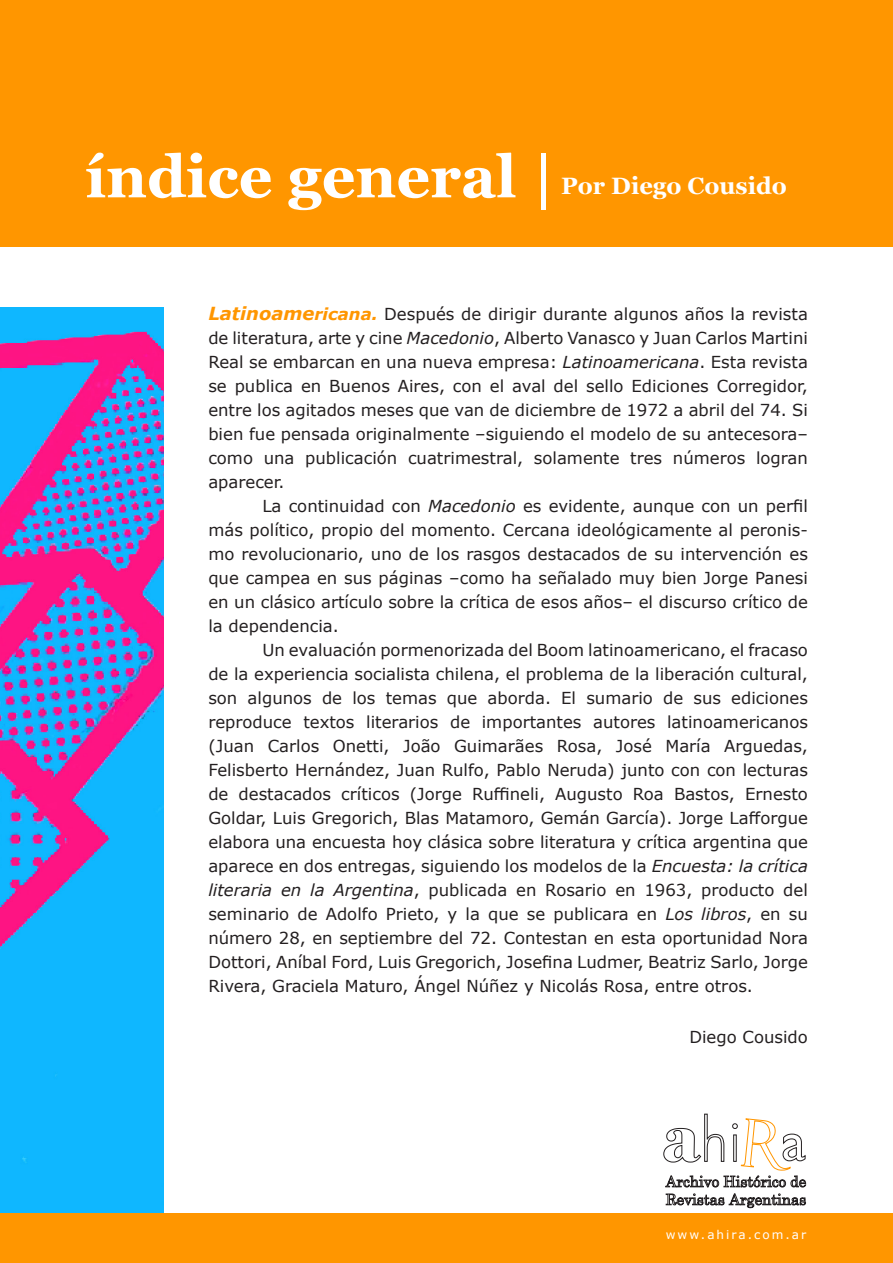
<style>
.page{position:relative;width:893px;height:1263px;background:#fff}
.page>*{position:absolute;margin:0;border:0;box-sizing:border-box;transform-origin:0 0}
.t1{font:700 59.1px "Georgia";color:#fff}
.t2{font:700 23.7px "Georgia";color:#fff}
.t3{font:16.5px/24px "Verdana";color:#231f20;text-align:justify}
.t4{font:12px "Verdana";letter-spacing:.17em;color:#fff}
.s1{font-weight:700;font-style:italic;font-size:18px;color:#ff9600}
.s2{font-weight:700;font-style:italic;color:#ff9600}
.s3{font-style:italic}
</style>
<div class="page">
<img style="left:0;top:307px;width:163px;height:906px">
<div style="left:0;top:0;width:893px;height:247px;background:#ff9600"></div>
<div style="left:0;top:1213px;width:893px;height:50px;background:#ff9600"></div>
<svg style="left:663px;top:1113px;width:143px;height:95px"></svg>
<h1 class="t1" style="left:85px;top:139px;width:471px">índice general |</h1>
<h2 class="t2" style="left:561px;top:170px;width:227px">Por Diego Cousido</h2>
<p class="t3" style="left:208px;top:301px;width:601px"><span class="s1">Latinoame</span><span class="s2">ricana.</span> Después de dirigir durante algunos años la revista de literatura, arte y cine <span class="s3">Macedonio</span>, Alberto Vanasco y Juan Carlos Martini Real se embarcan en una nueva empresa: <span class="s3">Latinoamericana</span>. Esta revista se publica en Buenos Aires, con el aval del sello Ediciones Corregidor, entre los agitados meses que van de diciembre de 1972 a abril del 74. Si bien fue pensada originalmente –siguiendo el modelo de su antecesora– como una publicación cuatrimestral, solamente tres números logran aparecer.</p>
<p class="t3" style="left:208px;top:493px;width:601px;text-indent:54px">La continuidad con <span class="s3">Macedonio</span> es evidente, aunque con un perfil más político, propio del momento. Cercana ideológicamente al peronis&shy;mo revolucionario, uno de los rasgos destacados de su intervención es que campea en sus páginas –como ha señalado muy bien Jorge Panesi en un clásico artículo sobre la crítica de esos años– el discurso crítico de la dependencia.</p>
<p class="t3" style="left:208px;top:637px;width:601px;text-indent:54px">Un evaluación pormenorizada del Boom latinoamericano, el fracaso de la experiencia socialista chilena, el problema de la liberación cultural, son algunos de los temas que aborda. El sumario de sus ediciones reproduce textos literarios de importantes autores latinoamericanos (Juan Carlos Onetti, João Guimarães Rosa, José María Arguedas, Felisberto Hernández, Juan Rulfo, Pablo Neruda) junto con con lecturas de destacados críticos (Jorge Ruffineli, Augusto Roa Bastos, Ernesto Goldar, Luis Gregorich, Blas Matamoro, Gemán García). Jorge Lafforgue elabora una encuesta hoy clásica sobre literatura y crítica argentina que aparece en dos entregas, siguiendo los modelos de la <span class="s3">Encuesta: la crítica literaria en la Argentina</span>, publicada en Rosario en 1963, producto del seminario de Adolfo Prieto, y la que se publicara en <span class="s3">Los libros</span>, en su número 28, en septiembre del 72. Contestan en esta oportunidad Nora Dottori, Aníbal Ford, Luis Gregorich, Josefina Ludmer, Beatriz Sarlo, Jorge Rivera, Graciela Maturo, Ángel Núñez y Nicolás Rosa, entre otros.</p>
<p class="t3" style="left:689px;top:1025px;width:120px">Diego Cousido</p>
<p class="t4" style="left:666px;top:1227px;width:142px">www.ahira.com.ar</p>
</div>
